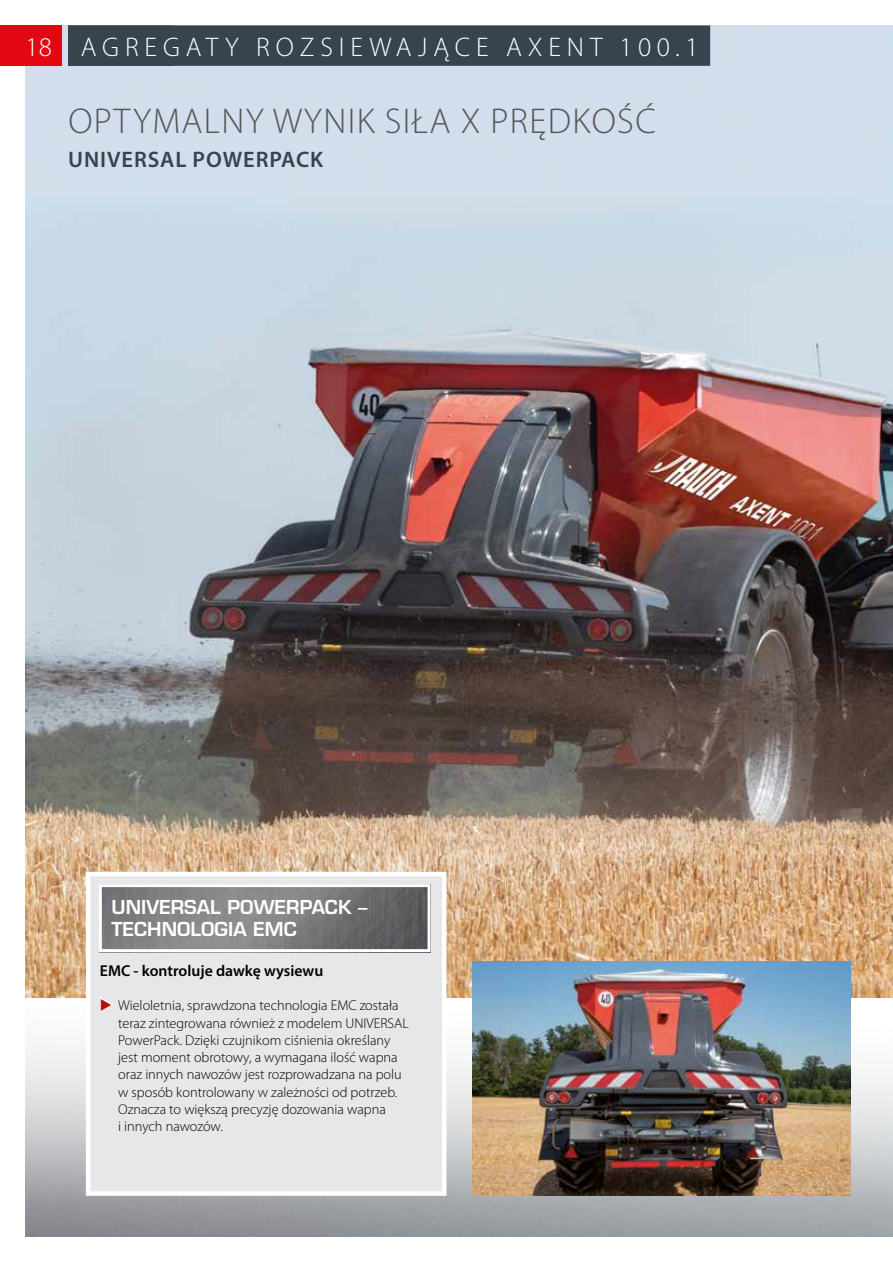
<style>
.page{position:relative;width:893px;height:1263px;background:#fff}
.page>*{position:absolute;margin:0;border:0;box-sizing:border-box;transform-origin:0 0}
.t1{font:300 36px "Myriad Pro";letter-spacing:.04em;color:#575756}
.t2{font:300 27px "Myriad Pro";letter-spacing:.22em;color:#fff}
.t3{font:600 22.5px "Myriad Pro";letter-spacing:.04em;color:#36444e}
.t4{font:600 18.75px/22.5px "Eurostile LT Std";color:#fff}
.t5{font:600 15.75px "Myriad Pro";color:#000}
.t6{font:300 14.25px/17.2px "Myriad Pro";color:#000}
.s1{color:#fff}
</style>
<div class="page">
<img style="left:26px;top:26px;width:867px;height:828px">
<div style="left:0;top:26px;width:62px;height:40px;background:#e30613"></div>
<div style="left:68px;top:25px;width:642px;height:41px;background:#36444e"></div>
<img style="left:26px;top:854px;width:867px;height:382px">
<img style="left:472px;top:962px;width:378px;height:234px">
<div style="left:86px;top:872px;width:360px;height:324px;background:#e7e7e9;border:4px solid #fff"></div>
<img style="left:103px;top:888px;width:324px;height:60px">
<div style="left:99px;top:884px;width:332px;height:68px;border:3px solid #fff"></div>
<h2 class="t2" style="left:26px;top:32px;width:132px">18 PUSTO</h2>
<h2 class="t2" style="left:81px;top:32px;width:619px">AGREGATY ROZSIEWAJĄCE AXENT 100.1</h2>
<h1 class="t1" style="left:68px;top:102px;width:589px">OPTYMALNY WYNIK SIŁA X PRĘDKOŚĆ</h1>
<h3 class="t3" style="left:68px;top:145px;width:256px">UNIVERSAL POWERPACK</h3>
<h3 class="t4" style="left:112px;top:896px;width:257px">UNIVERSAL POWERPACK –<br>TECHNOLOGIA EMC</h3>
<p class="t5" style="left:100px;top:961px;width:225px">EMC - kontroluje dawkę wysiewu</p>
<p class="t6" style="left:118px;top:997px;width:292px;text-indent:-18px"><span class="s1">◆</span> Wieloletnia, sprawdzona technologia EMC została teraz zintegrowana również z modelem UNIVERSAL PowerPack. Dzięki czujnikom ciśnienia określany jest moment obrotowy, a wymagana ilość wapna oraz innych nawozów jest rozprowadzana na polu w sposób kontrolowany w zależności od potrzeb.<br>Oznacza to większą precyzję dozowania wapna<br>i innych nawozów.</p>
</div>
